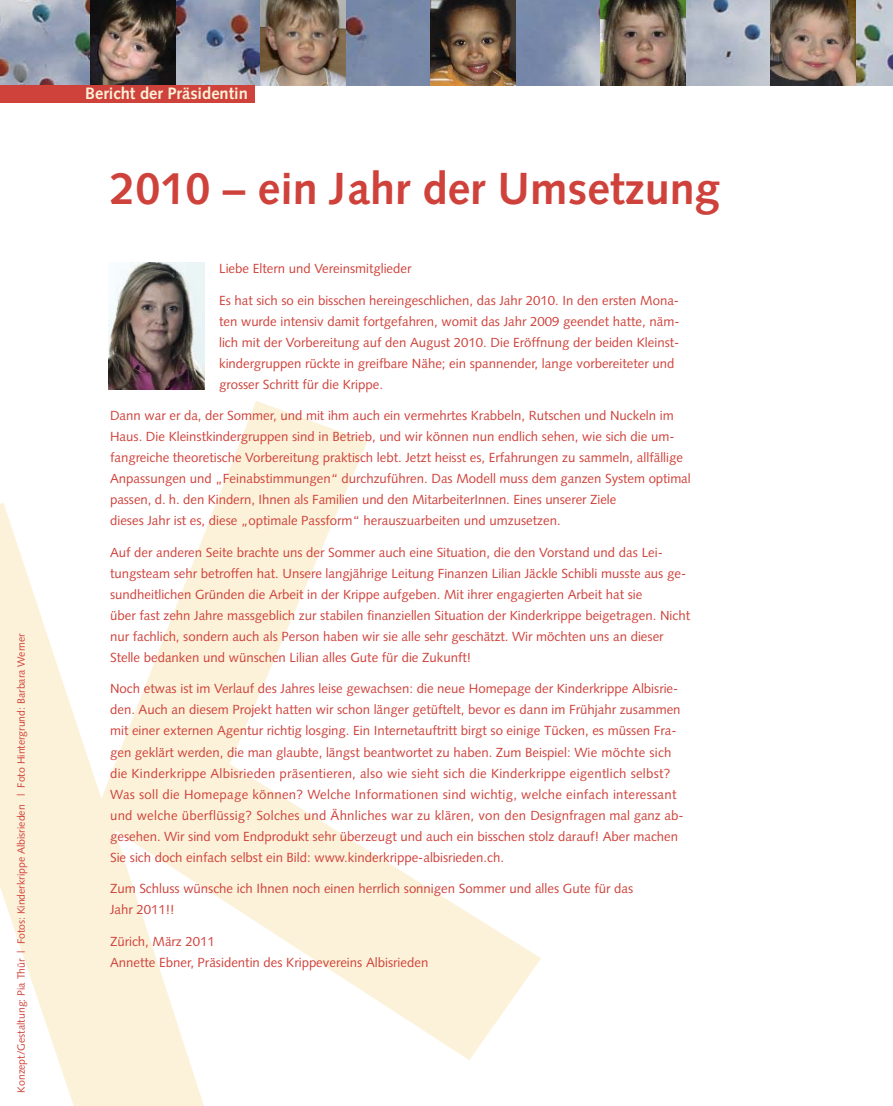
<style>
.page{position:relative;width:893px;height:1106px;background:#fff}
.page>*{position:absolute;margin:0;border:0;box-sizing:border-box;transform-origin:0 0}
.t1{font:700 45px "Syntax";color:#cf423b}
.t2{font:700 16.5px "Syntax";color:#fcf2d9}
.t3{font:13.2px/21px "Syntax";color:#cf423b}
.t4{font:10.5px "Syntax";color:#cf423b}
</style>
<div class="page">
<img style="left:0;top:0;width:893px;height:85px">
<svg style="left:0;top:401px;width:541px;height:705px"></svg>
<img style="left:91px;top:0;width:85px;height:85px">
<img style="left:261px;top:0;width:85px;height:85px">
<img style="left:431px;top:0;width:85px;height:85px">
<img style="left:601px;top:0;width:85px;height:85px">
<img style="left:771px;top:0;width:85px;height:85px">
<div style="left:0;top:85px;width:255px;height:17px;background:#cf423b"></div>
<img style="left:109px;top:263px;width:95px;height:126px">
<p class="t4" style="left:17px;top:1092px;width:461px;rotate:-90deg">Konzept/Gestaltung: Pia Thür | Fotos: Kinderkrippe Albisrieden | Foto Hintergrund: Barbara Werner</p>
<p class="t2" style="left:85px;top:87px;width:164px">Bericht der Präsidentin</p>
<h1 class="t1" style="left:111px;top:170px;width:611px">2010 – ein Jahr der Umsetzung</h1>
<p class="t3" style="left:219px;top:259px;width:194px">Liebe Eltern und Vereinsmitglieder</p>
<p class="t3" style="left:219px;top:291px;width:462px">Es hat sich so ein bisschen hereingeschlichen, das Jahr 2010. In den ersten Mona&shy;ten wurde intensiv damit fortgefahren, womit das Jahr 2009 geendet hatte, näm&shy;lich mit der Vorbereitung auf den August 2010. Die Eröffnung der beiden Kleinst&shy;kindergruppen rückte in greifbare Nähe; ein spannender, lange vorbereiteter und grosser Schritt für die Krippe.</p>
<p class="t3" style="left:110px;top:406px;width:582px">Dann war er da, der Sommer, und mit ihm auch ein vermehrtes Krabbeln, Rutschen und Nuckeln im Haus. Die Kleinstkindergruppen sind in Betrieb, und wir können nun endlich sehen, wie sich die um&shy;fangreiche theoretische Vorbereitung praktisch lebt. Jetzt heisst es, Erfahrungen zu sammeln, allfällige Anpassungen und „Feinabstimmungen“ durchzuführen. Das Modell muss dem ganzen System optimal passen, d. h. den Kindern, Ihnen als Familien und den MitarbeiterInnen. Eines unserer Ziele<br>dieses Jahr ist es, diese „optimale Passform“ herauszuarbeiten und umzusetzen.</p>
<p class="t3" style="left:110px;top:543px;width:581px">Auf der anderen Seite brachte uns der Sommer auch eine Situation, die den Vorstand und das Lei&shy;tungsteam sehr betroffen hat. Unsere langjährige Leitung Finanzen Lilian Jäckle Schibli musste aus ge&shy;sundheitlichen Gründen die Arbeit in der Krippe aufgeben. Mit ihrer engagierten Arbeit hat sie<br>über fast zehn Jahre massgeblich zur stabilen finanziellen Situation der Kinderkrippe beigetragen. Nicht nur fachlich, sondern auch als Person haben wir sie alle sehr geschätzt. Wir möchten uns an dieser Stelle bedanken und wünschen Lilian alles Gute für die Zukunft!</p>
<p class="t3" style="left:110px;top:679px;width:575px">Noch etwas ist im Verlauf des Jahres leise gewachsen: die neue Homepage der Kinderkrippe Albisrie&shy;den. Auch an diesem Projekt hatten wir schon länger getüftelt, bevor es dann im Frühjahr zusammen mit einer externen Agentur richtig losging. Ein Internetauftritt birgt so einige Tücken, es müssen Fra&shy;gen geklärt werden, die man glaubte, längst beantwortet zu haben. Zum Beispiel: Wie möchte sich die Kinderkrippe Albisrieden präsentieren, also wie sieht sich die Kinderkrippe eigentlich selbst?<br>Was soll die Homepage können? Welche Informationen sind wichtig, welche einfach interessant und welche überflüssig? Solches und Ähnliches war zu klären, von den Designfragen mal ganz ab&shy;gesehen. Wir sind vom Endprodukt sehr überzeugt und auch ein bisschen stolz darauf! Aber machen Sie sich doch einfach selbst ein Bild: www.kinderkrippe-albisrieden.ch.</p>
<p class="t3" style="left:110px;top:879px;width:525px">Zum Schluss wünsche ich Ihnen noch einen herrlich sonnigen Sommer und alles Gute für das<br>Jahr 2011!!</p>
<p class="t3" style="left:110px;top:931px;width:320px">Zürich, März 2011<br>Annette Ebner, Präsidentin des Krippevereins Albisrieden</p>
</div>
